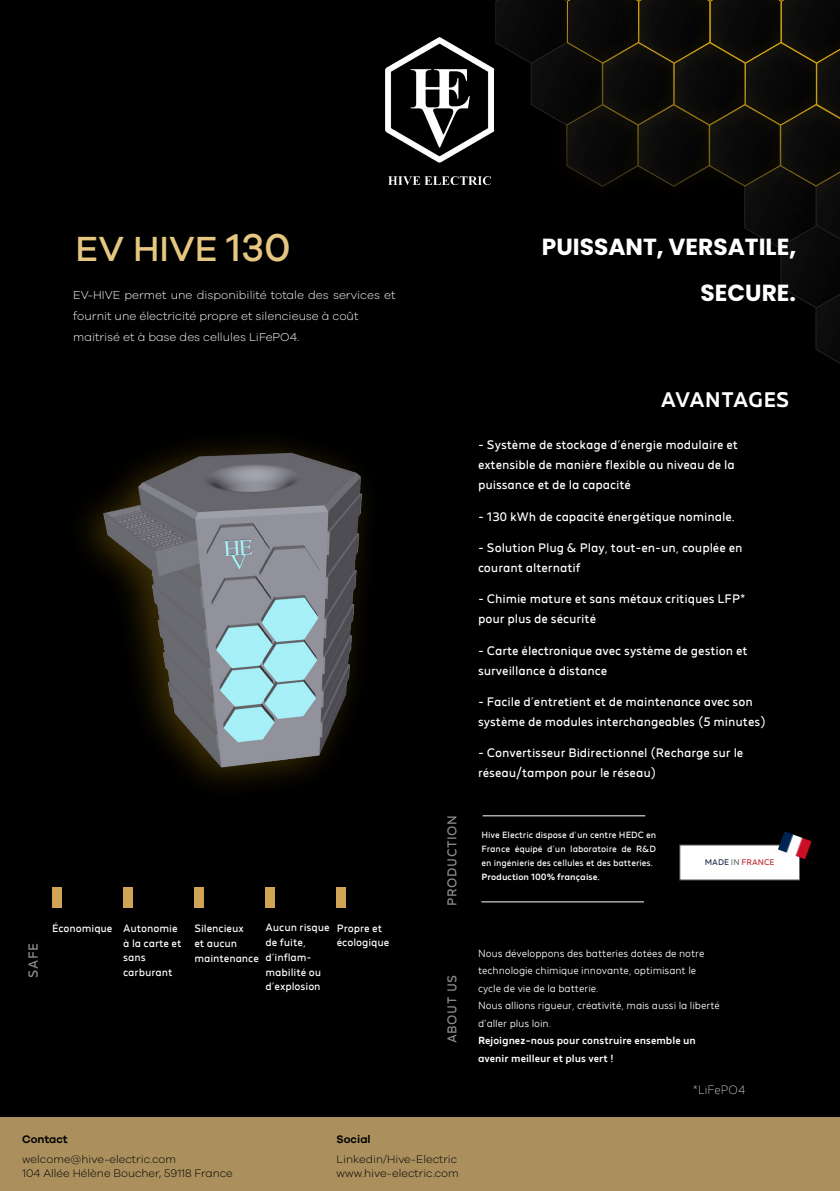
<style>
.page{position:relative;width:840px;height:1191px;background:#fff}
.page>*{position:absolute;margin:0;border:0;box-sizing:border-box;transform-origin:0 0}
.t1{font:500 36px "Galano Grotesque";color:#e6c781}
.t2{font:700 23.2px/46.6px "Poppins";color:#fff;text-align:right}
.t3{font:500 21px "MADE Future X";letter-spacing:-.01em;color:#fff}
.t4{font:13.2px "MADE Future X";color:#8e8e8d}
.t5{font:12.8px "MADE Future X";letter-spacing:.05em;color:#8e8e8d}
.t6{font:12.2px/20px "MADE Future X";color:#fff}
.t7{font:100 12px "MADE Future X";color:#fff}
.t8{font:300 11.8px/21px "Galano Grotesque";color:#fff}
.t9{font:300 11.2px/13.6px "Galano Grotesque";color:#000}
.t10{font:600 11.2px "Galano Grotesque";color:#000}
.t11{font:10.6px/14.8px "MADE Future X";color:#fff}
.t12{font:300 10.2px/17.4px "MADE Future X";color:#fff}
.t13{font:500 10.2px/17.4px "MADE Future X";color:#fff}
.t14{font:9px/14px "MADE Future X";color:#fff;text-align:justify}
.t15{font:500 9px "MADE Future X";color:#fff}
.t16{font:8.2px "MADE Future X";color:#be2d30}
.s1{font-size:40px}
.s2{color:#202c4c}
.s3{color:#6b6b6a}
</style>
<div class="page">
<div style="left:0;top:0;width:839px;height:1191px;background:#000"></div>
<div style="left:0;top:1117px;width:839px;height:74px;background:#ab905e"></div>
<svg style="left:495px;top:0;width:344px;height:363px"></svg>
<img style="left:385px;top:38px;width:108px;height:147px">
<div style="left:679px;top:845px;width:120px;height:35px;background:#fff"></div>
<div style="left:679px;top:844px;width:120px;height:36px;border:1px solid #6b6b6a"></div>
<hr style="left:482px;top:815px;width:163px;height:1px;background:#fff">
<hr style="left:481px;top:901px;width:162px;height:1px;background:#fff">
<img style="left:777px;top:831px;width:34px;height:28px">
<img style="left:85px;top:445px;width:279px;height:339px">
<div style="left:52px;top:887px;width:9px;height:21px;background:#d0a454"></div>
<div style="left:123px;top:887px;width:9px;height:21px;background:#d0a454"></div>
<div style="left:194px;top:887px;width:9px;height:21px;background:#d0a454"></div>
<div style="left:265px;top:887px;width:9px;height:21px;background:#d0a454"></div>
<div style="left:336px;top:887px;width:9px;height:21px;background:#d0a454"></div>
<h1 class="t1" style="left:75px;top:227px;width:217px">EV HIVE <span class="s1">130</span></h1>
<p class="t8" style="left:73px;top:284px;width:324px">EV-HIVE permet une disponibilité totale des services et fournit une électricité propre et silencieuse à coût maitrisé et à base des cellules LiFePO4.</p>
<p class="t4" style="left:25px;top:978px;width:37px;rotate:-90deg">SAFE</p>
<p class="t11" style="left:123px;top:920px;width:60px;text-indent:-71px">Économique Autonomie à la carte et sans carburant</p>
<p class="t11" style="left:194px;top:921px;width:66px">Silencieux<br>et aucun maintenance</p>
<p class="t11" style="left:265px;top:920px;width:65px">Aucun risque de fuite, d’inflam&shy;mabilité ou d’explosion</p>
<p class="t11" style="left:336px;top:920px;width:54px">Propre et écologique</p>
<p class="t5" style="left:444px;top:906px;width:93px;rotate:-90deg">PRODUCTION</p>
<p class="t5" style="left:444px;top:1043px;width:70px;rotate:-90deg">ABOUT US</p>
<p class="t10" style="left:22px;top:1132px;width:47px">Contact</p>
<p class="t9" style="left:22px;top:1152px;width:212px">welcome@hive-electric.com<br>104 Allée Hélène Boucher, 59118 France</p>
<p class="t10" style="left:336px;top:1132px;width:35px">Social</p>
<p class="t9" style="left:336px;top:1152px;width:123px">Linkedin/Hive-Electric www.hive-electric.com</p>
<h2 class="t2" style="left:541px;top:223px;width:255px">PUISSANT, VERSATILE,<br>SECURE.</h2>
<h3 class="t3" style="left:660px;top:386px;width:130px">AVANTAGES</h3>
<p class="t6" style="left:477px;top:435px;width:261px">- Système de stockage d’énergie modulaire et extensible de manière flexible au niveau de la puissance et de la capacité</p>
<p class="t6" style="left:477px;top:506px;width:258px">- 130 kWh de capacité énergétique nominale.</p>
<p class="t6" style="left:477px;top:537px;width:266px">- Solution Plug &amp; Play, tout-en-un, couplée en courant alternatif</p>
<p class="t6" style="left:477px;top:589px;width:269px">- Chimie mature et sans métaux critiques LFP* pour plus de sécurité</p>
<p class="t6" style="left:477px;top:640px;width:271px">- Carte électronique avec système de gestion et surveillance à distance</p>
<p class="t6" style="left:477px;top:691px;width:289px">- Facile d’entretient et de maintenance avec son système de modules interchangeables (5 minutes)</p>
<p class="t6" style="left:477px;top:743px;width:267px">- Convertisseur Bidirectionnel (Recharge sur le réseau/tampon pour le réseau)</p>
<p class="t14" style="left:481px;top:827px;width:176px">Hive Electric dispose d’un centre HEDC en France équipé d’un laboratoire de R&amp;D en ingénierie des cellules et des batteries.</p>
<p class="t15" style="left:481px;top:871px;width:120px">Production 100% française.</p>
<p class="t16" style="left:704px;top:857px;width:71px"><span class="s2">MADE</span> <span class="s3">IN</span> FRANCE</p>
<p class="t12" style="left:477px;top:944px;width:243px">Nous développons des batteries dotées de notre technologie chimique innovante, optimisant le cycle de vie de la batterie.<br>Nous allions rigueur, créativité, mais aussi la liberté d’aller plus loin.</p>
<p class="t13" style="left:477px;top:1032px;width:219px">Rejoignez-nous pour construire ensemble un avenir meilleur et plus vert !</p>
<p class="t7" style="left:692px;top:1082px;width:54px">*LiFePO4</p>
</div>
